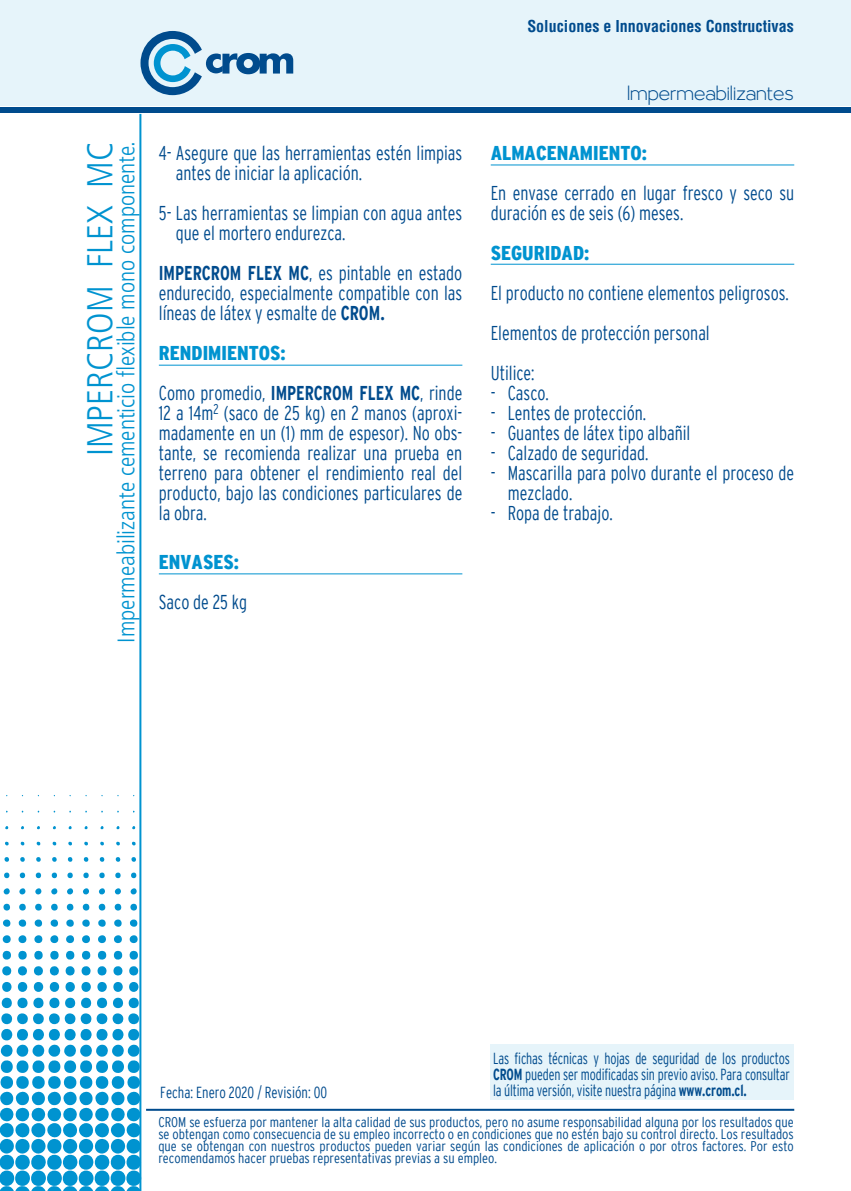
<style>
.page{position:relative;width:851px;height:1191px;background:#fff}
.page>*{position:absolute;margin:0;border:0;box-sizing:border-box;transform-origin:0 0}
.t1{font:300 condensed 36px "Frutiger";color:#0093d0}
.t2{font:28px "Larke";color:#004b8d}
.t3{font:300 condensed 24px "Frutiger";color:#0093d0}
.t4{font:300 condensed 20px/20px "Interstate";color:#004b8d;scale:.9 1}
.t5{font:900 condensed 20px "Interstate";color:#0093d0}
.t6{font:300 condensed 16px/16px "Interstate";letter-spacing:-.01em;color:#004b8d;text-align:justify;scale:.85 1}
.t7{font:700 condensed 16px "Helvetica";color:#004b8d}
.t8{font:300 condensed 16px "Interstate";letter-spacing:-.01em;color:#004b8d;scale:.9 1}
.t9{font:300 condensed 14px/12px "Interstate";color:#004b8d;text-align:justify}
.s1{font-weight:700}
.s2{font-weight:900;color:#0093d0}
</style>
<div class="page">
<div style="left:0;top:0;width:850px;height:106px;background:#e6f4fa"></div>
<svg style="left:140px;top:31px;width:153px;height:64px"></svg>
<div style="left:0;top:108px;width:850px;height:5px;background:#004b8d"></div>
<svg style="left:5px;top:841px;width:4px;height:5px"></svg>
<svg style="left:4px;top:857px;width:5px;height:5px"></svg>
<svg style="left:4px;top:872px;width:6px;height:7px"></svg>
<svg style="left:3px;top:888px;width:7px;height:7px"></svg>
<svg style="left:3px;top:903px;width:7px;height:7px"></svg>
<svg style="left:20px;top:841px;width:5px;height:5px"></svg>
<svg style="left:20px;top:857px;width:5px;height:5px"></svg>
<svg style="left:19px;top:872px;width:6px;height:7px"></svg>
<svg style="left:19px;top:888px;width:7px;height:7px"></svg>
<svg style="left:19px;top:903px;width:7px;height:7px"></svg>
<svg style="left:36px;top:841px;width:5px;height:5px"></svg>
<svg style="left:36px;top:857px;width:5px;height:5px"></svg>
<svg style="left:35px;top:872px;width:6px;height:7px"></svg>
<svg style="left:35px;top:888px;width:7px;height:7px"></svg>
<svg style="left:35px;top:903px;width:7px;height:7px"></svg>
<svg style="left:52px;top:841px;width:4px;height:5px"></svg>
<svg style="left:52px;top:857px;width:5px;height:5px"></svg>
<svg style="left:51px;top:872px;width:6px;height:7px"></svg>
<svg style="left:51px;top:888px;width:7px;height:7px"></svg>
<svg style="left:51px;top:903px;width:7px;height:7px"></svg>
<svg style="left:68px;top:841px;width:4px;height:5px"></svg>
<svg style="left:67px;top:857px;width:6px;height:5px"></svg>
<svg style="left:67px;top:872px;width:6px;height:7px"></svg>
<svg style="left:67px;top:888px;width:6px;height:7px"></svg>
<svg style="left:66px;top:903px;width:8px;height:7px"></svg>
<svg style="left:84px;top:841px;width:4px;height:5px"></svg>
<svg style="left:83px;top:857px;width:6px;height:5px"></svg>
<svg style="left:83px;top:872px;width:6px;height:7px"></svg>
<svg style="left:83px;top:888px;width:6px;height:7px"></svg>
<svg style="left:82px;top:903px;width:8px;height:7px"></svg>
<svg style="left:100px;top:841px;width:4px;height:5px"></svg>
<svg style="left:99px;top:857px;width:6px;height:5px"></svg>
<svg style="left:99px;top:872px;width:6px;height:7px"></svg>
<svg style="left:98px;top:888px;width:7px;height:7px"></svg>
<svg style="left:98px;top:903px;width:8px;height:7px"></svg>
<svg style="left:116px;top:841px;width:4px;height:5px"></svg>
<svg style="left:115px;top:857px;width:5px;height:5px"></svg>
<svg style="left:115px;top:872px;width:6px;height:7px"></svg>
<svg style="left:114px;top:888px;width:7px;height:7px"></svg>
<svg style="left:114px;top:903px;width:8px;height:7px"></svg>
<svg style="left:2px;top:919px;width:112px;height:57px"></svg>
<svg style="left:0;top:982px;width:124px;height:209px"></svg>
<svg style="left:132px;top:841px;width:4px;height:5px"></svg>
<svg style="left:131px;top:857px;width:5px;height:5px"></svg>
<svg style="left:131px;top:872px;width:6px;height:7px"></svg>
<svg style="left:130px;top:888px;width:7px;height:7px"></svg>
<svg style="left:130px;top:903px;width:7px;height:7px"></svg>
<svg style="left:114px;top:919px;width:25px;height:57px"></svg>
<svg style="left:124px;top:982px;width:18px;height:209px"></svg>
<hr style="left:146px;top:1108px;width:648px;height:2px;background:#004b8d">
<hr style="left:139px;top:114px;width:2px;height:1077px;background:#0093d0">
<div style="left:490px;top:1044px;width:303px;height:56px;background:#e6f4fa"></div>
<hr style="left:159px;top:365px;width:303px;height:1px;background:#0093d0">
<hr style="left:159px;top:573px;width:303px;height:1px;background:#0093d0">
<hr style="left:490px;top:164px;width:304px;height:1px;background:#0093d0">
<hr style="left:490px;top:264px;width:304px;height:1px;background:#0093d0">
<h1 class="t1" style="left:79px;top:456px;width:316px;rotate:-90deg">IMPERCROM FLEX MC</h1>
<p class="t3" style="left:112px;top:642px;width:503px;rotate:-90deg">Impermeabilizante cementicio flexible mono componente.</p>
<p class="t4" style="left:176px;top:143px;width:320px;text-indent:-17px">4- Asegure que las herramientas estén limpias antes de iniciar la aplicación.</p>
<p class="t4" style="left:176px;top:203px;width:320px;text-indent:-17px">5- Las herramientas se limpian con agua antes que el mortero endurezca.</p>
<p class="t4" style="left:159px;top:263px;width:339px;text-align:justify"><span class="s1">IMPERCROM FLEX MC</span>, es pintable en estado endurecido, especialmente compatible con las líneas de látex y esmalte de <span class="s1">CROM.</span></p>
<p class="t4" style="left:159px;top:333px;width:339px;line-height:40px"><span class="s2">RENDIMIENTOS:<br></span>Como promedio, <span class="s1">IMPERCROM FLEX MC</span>, rinde</p>
<p class="t4" style="left:159px;top:403px;width:339px;text-align:justify">12 a 14m<sup>2</sup> (saco de 25 kg) en 2 manos (aproxi&shy;madamente en un (1) mm de espesor). No obs&shy;tante, se recomienda realizar una prueba en terreno para obtener el rendimiento real del producto, bajo las condiciones particulares de la obra.</p>
<p class="t5" style="left:159px;top:551px;width:82px">ENVASES:</p>
<p class="t4" style="left:159px;top:592px;width:100px">Saco de 25 kg</p>
<p class="t7" style="left:527px;top:16px;width:268px">Soluciones e Innovaciones Constructivas</p>
<h2 class="t2" style="left:627px;top:73px;width:168px">Impermeabilizantes</h2>
<p class="t5" style="left:490px;top:142px;width:158px">ALMACENAMIENTO:</p>
<p class="t4" style="left:490px;top:183px;width:339px">En envase cerrado en lugar fresco y seco su duración es de seis (6) meses.</p>
<p class="t5" style="left:490px;top:242px;width:100px">SEGURIDAD:</p>
<p class="t4" style="left:490px;top:273px;width:333px;line-height:40px">El producto no contiene elementos peligrosos.<br>Elementos de protección personal<br>Utilice:</p>
<p class="t4" style="left:490px;top:383px;width:66px">- Casco.</p>
<p class="t4" style="left:490px;top:403px;width:174px">- Lentes de protección.</p>
<p class="t4" style="left:490px;top:423px;width:223px">- Guantes de látex tipo albañil</p>
<p class="t4" style="left:490px;top:443px;width:177px">- Calzado de seguridad.</p>
<p class="t4" style="left:507px;top:463px;width:320px;text-indent:-17px">- Mascarilla para polvo durante el proceso de mezclado.</p>
<p class="t4" style="left:490px;top:503px;width:137px">- Ropa de trabajo.</p>
<p class="t8" style="left:160px;top:1083px;width:187px">Fecha: Enero 2020 / Revisión: 00</p>
<p class="t6" style="left:493px;top:1050px;width:350px">Las fichas técnicas y hojas de seguridad de los productos <span class="s1">CROM</span> pueden ser modificadas sin previo aviso. Para consultar la última versión, visite nuestra página <span class="s1">www.crom.cl.</span></p>
<p class="t9" style="left:158px;top:1115px;width:637px">CROM se esfuerza por mantener la alta calidad de sus productos, pero no asume responsabilidad alguna por los resultados que se obtengan como consecuencia de su empleo incorrecto o en condiciones que no estén bajo su control directo. Los resultados que se obtengan con nuestros productos pueden variar según las condiciones de aplicación o por otros factores. Por esto recomendamos hacer pruebas representativas previas a su empleo.</p>
</div>
